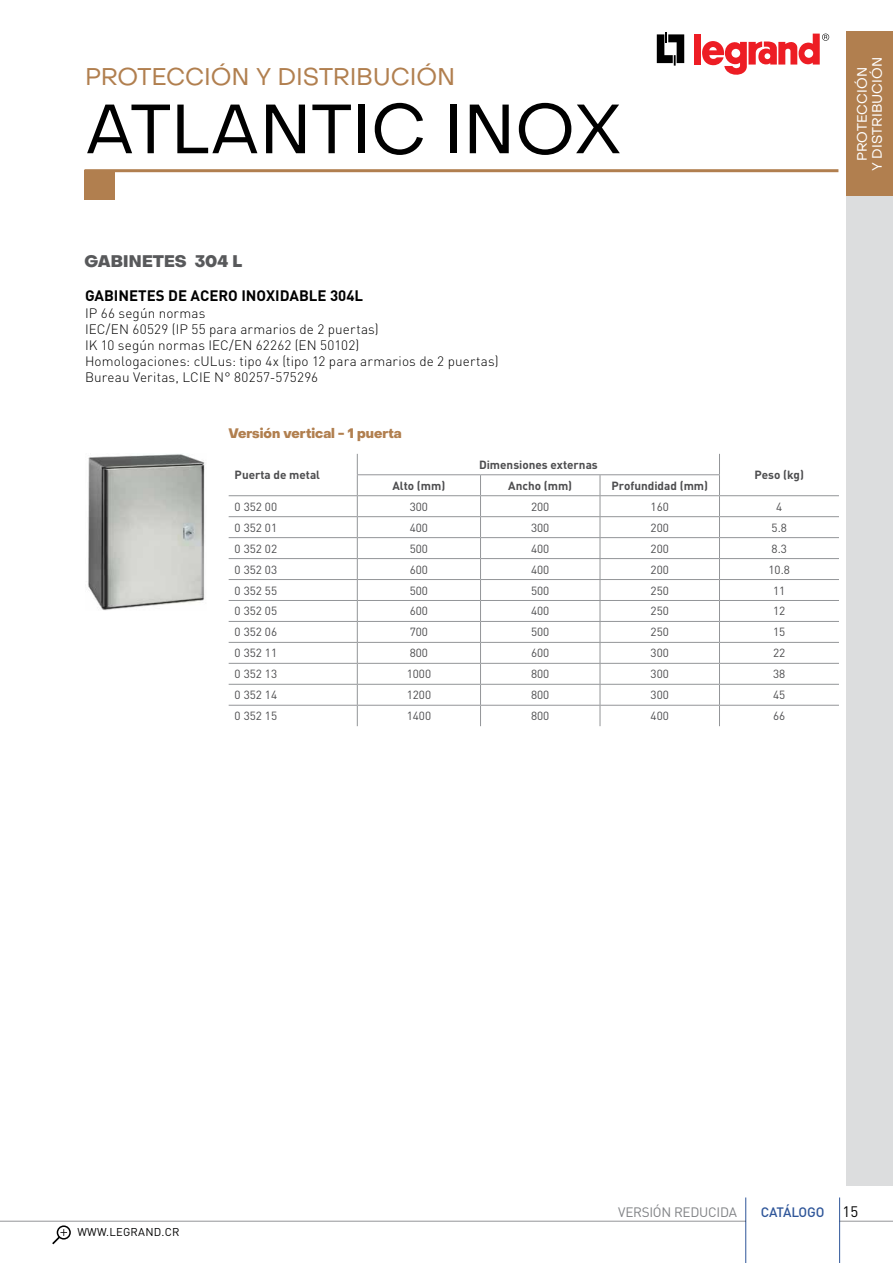
<style>
.page{position:relative;width:893px;height:1263px;background:#fff}
.page>*{position:absolute;margin:0;border:0;box-sizing:border-box;transform-origin:0 0}
.t1{font:69px "Object Sans";color:#000}
.t2{font:24px "Object Sans";letter-spacing:-.005em;color:#b17f4f}
.t3{font:800 16.5px "Object Sans";letter-spacing:.01em;color:#58595b}
.t4{font:700 15px "DIN Pro";color:#000}
.t5{font:300 13.5px/16.2px "DIN Pro";letter-spacing:.01em;color:#000}
.t6{font:800 13.5px "Object Sans";color:#b17f4f}
.t7{font:13.5px/15px "Object Sans";letter-spacing:.01em;color:#fff;text-align:center}
.t8{font:13.5px "DIN Pro";letter-spacing:-.02em;color:#808285}
.t9{font:500 13.5px "DIN Pro";letter-spacing:-.02em;color:#2f5699}
.t10{font:11.7px "DIN Pro";color:#4d4d4f}
.t11{font:700 11.7px "DIN Pro";color:#4d4d4f}
.t12{font:11.25px "DIN Pro";letter-spacing:.02em;color:#000}
.s1{font-weight:400;font-size:15px;color:#000}
</style>
<div class="page">
<hr style="left:357px;top:474px;width:123px;height:1px;background:#939598">
<hr style="left:480px;top:474px;width:120px;height:1px;background:#939598">
<hr style="left:600px;top:474px;width:120px;height:1px;background:#939598">
<hr style="left:229px;top:495px;width:128px;height:1px;background:#939598">
<hr style="left:357px;top:495px;width:123px;height:1px;background:#939598">
<hr style="left:480px;top:495px;width:120px;height:1px;background:#939598">
<hr style="left:600px;top:495px;width:119px;height:1px;background:#939598">
<hr style="left:719px;top:495px;width:120px;height:1px;background:#939598">
<hr style="left:229px;top:516px;width:128px;height:1px;background:#939598">
<hr style="left:357px;top:516px;width:123px;height:1px;background:#939598">
<hr style="left:480px;top:516px;width:120px;height:1px;background:#939598">
<hr style="left:600px;top:516px;width:119px;height:1px;background:#939598">
<hr style="left:719px;top:516px;width:120px;height:1px;background:#939598">
<hr style="left:229px;top:537px;width:128px;height:1px;background:#939598">
<hr style="left:357px;top:537px;width:123px;height:1px;background:#939598">
<hr style="left:480px;top:537px;width:120px;height:1px;background:#939598">
<hr style="left:600px;top:537px;width:119px;height:1px;background:#939598">
<hr style="left:719px;top:537px;width:120px;height:1px;background:#939598">
<hr style="left:229px;top:558px;width:128px;height:1px;background:#939598">
<hr style="left:357px;top:558px;width:123px;height:1px;background:#939598">
<hr style="left:480px;top:558px;width:120px;height:1px;background:#939598">
<hr style="left:600px;top:558px;width:119px;height:1px;background:#939598">
<hr style="left:719px;top:558px;width:120px;height:1px;background:#939598">
<hr style="left:229px;top:579px;width:128px;height:1px;background:#939598">
<hr style="left:357px;top:579px;width:123px;height:1px;background:#939598">
<hr style="left:480px;top:579px;width:120px;height:1px;background:#939598">
<hr style="left:600px;top:579px;width:119px;height:1px;background:#939598">
<hr style="left:719px;top:579px;width:120px;height:1px;background:#939598">
<hr style="left:229px;top:600px;width:128px;height:1px;background:#939598">
<hr style="left:357px;top:600px;width:123px;height:1px;background:#939598">
<hr style="left:480px;top:600px;width:120px;height:1px;background:#939598">
<hr style="left:600px;top:600px;width:119px;height:1px;background:#939598">
<hr style="left:719px;top:600px;width:120px;height:1px;background:#939598">
<hr style="left:229px;top:621px;width:128px;height:1px;background:#939598">
<hr style="left:357px;top:621px;width:123px;height:1px;background:#939598">
<hr style="left:480px;top:621px;width:120px;height:1px;background:#939598">
<hr style="left:600px;top:621px;width:119px;height:1px;background:#939598">
<hr style="left:719px;top:621px;width:120px;height:1px;background:#939598">
<hr style="left:229px;top:642px;width:128px;height:1px;background:#939598">
<hr style="left:357px;top:642px;width:123px;height:1px;background:#939598">
<hr style="left:480px;top:642px;width:120px;height:1px;background:#939598">
<hr style="left:600px;top:642px;width:119px;height:1px;background:#939598">
<hr style="left:719px;top:642px;width:120px;height:1px;background:#939598">
<hr style="left:229px;top:663px;width:128px;height:1px;background:#939598">
<hr style="left:357px;top:663px;width:123px;height:1px;background:#939598">
<hr style="left:480px;top:663px;width:120px;height:1px;background:#939598">
<hr style="left:600px;top:663px;width:119px;height:1px;background:#939598">
<hr style="left:719px;top:663px;width:120px;height:1px;background:#939598">
<hr style="left:229px;top:684px;width:128px;height:1px;background:#939598">
<hr style="left:357px;top:684px;width:123px;height:1px;background:#939598">
<hr style="left:480px;top:684px;width:120px;height:1px;background:#939598">
<hr style="left:600px;top:684px;width:119px;height:1px;background:#939598">
<hr style="left:719px;top:684px;width:120px;height:1px;background:#939598">
<hr style="left:229px;top:705px;width:128px;height:1px;background:#939598">
<hr style="left:357px;top:705px;width:123px;height:1px;background:#939598">
<svg style="left:357px;top:454px;width:1px;height:272px"></svg>
<hr style="left:480px;top:705px;width:120px;height:1px;background:#939598">
<svg style="left:480px;top:475px;width:1px;height:251px"></svg>
<hr style="left:600px;top:705px;width:119px;height:1px;background:#939598">
<svg style="left:600px;top:475px;width:1px;height:251px"></svg>
<hr style="left:719px;top:705px;width:120px;height:1px;background:#939598">
<svg style="left:719px;top:454px;width:1px;height:272px"></svg>
<img style="left:88px;top:454px;width:117px;height:156px">
<hr style="left:85px;top:169px;width:753px;height:3px;background:#b17f4f">
<div style="left:85px;top:170px;width:30px;height:30px;background:#b17f4f"></div>
<svg style="left:657px;top:32px;width:27px;height:34px"></svg>
<div style="left:694px;top:34px;width:7px;height:31px;background:#ed1d24"></div>
<svg style="left:702px;top:34px;width:127px;height:41px"></svg>
<div style="left:846px;top:31px;width:47px;height:1155px;background:#dcddde"></div>
<div style="left:846px;top:31px;width:47px;height:165px;background:#b17f4f"></div>
<hr style="left:0;top:1221px;width:746px;height:1px;background:#939598">
<hr style="left:840px;top:1221px;width:53px;height:1px;background:#939598">
<div style="left:57px;top:1225px;width:14px;height:14px;border:2px solid #000;border-radius:50%"></div>
<svg style="left:52px;top:1229px;width:15px;height:15px"></svg>
<hr style="left:745px;top:1197px;width:1px;height:66px;background:#2f5699">
<hr style="left:839px;top:1197px;width:1px;height:66px;background:#2f5699">
<h2 class="t2" style="left:85px;top:62px;width:372px">PROTECCIÓN Y DISTRIBUCIÓN</h2>
<h1 class="t1" style="left:85px;top:87px;width:539px">ATLANTIC INOX</h1>
<h3 class="t3" style="left:85px;top:252px;width:159px">GABINETES 304 L</h3>
<p class="t4" style="left:85px;top:286px;width:280px">GABINETES DE ACERO INOXIDABLE 304L</p>
<p class="t5" style="left:85px;top:304px;width:415px">IP 66 según normas<br>IEC/EN 60529 (IP 55 para armarios de 2 puertas)<br>IK 10 según normas IEC/EN 62262 (EN 50102)<br>Homologaciones: cULus: tipo 4x (tipo 12 para armarios de 2 puertas)<br>Bureau Veritas, LCIE N° 80257-575296</p>
<p class="t6" style="left:229px;top:425px;width:175px">Versión vertical - 1 puerta</p>
<p class="t11" style="left:479px;top:457px;width:120px">Dimensiones externas</p>
<p class="t11" style="left:235px;top:467px;width:87px">Puerta de metal</p>
<p class="t11" style="left:392px;top:477px;width:54px">Alto (mm)</p>
<p class="t11" style="left:508px;top:477px;width:65px">Ancho (mm)</p>
<p class="t11" style="left:611px;top:477px;width:98px">Profundidad (mm)</p>
<p class="t11" style="left:754px;top:467px;width:51px">Peso (kg)</p>
<p class="t10" style="left:235px;top:498px;width:44px">0 352 00</p>
<p class="t10" style="left:410px;top:498px;width:20px">300</p>
<p class="t10" style="left:531px;top:498px;width:20px">200</p>
<p class="t10" style="left:651px;top:498px;width:20px">160</p>
<p class="t10" style="left:776px;top:498px;width:8px">4</p>
<p class="t10" style="left:235px;top:519px;width:44px">0 352 01</p>
<p class="t10" style="left:410px;top:519px;width:20px">400</p>
<p class="t10" style="left:531px;top:519px;width:20px">300</p>
<p class="t10" style="left:651px;top:519px;width:20px">200</p>
<p class="t10" style="left:771px;top:519px;width:17px">5.8</p>
<p class="t10" style="left:235px;top:540px;width:44px">0 352 02</p>
<p class="t10" style="left:410px;top:540px;width:20px">500</p>
<p class="t10" style="left:531px;top:540px;width:20px">400</p>
<p class="t10" style="left:651px;top:540px;width:20px">200</p>
<p class="t10" style="left:771px;top:540px;width:17px">8.3</p>
<p class="t10" style="left:235px;top:561px;width:44px">0 352 03</p>
<p class="t10" style="left:410px;top:561px;width:20px">600</p>
<p class="t10" style="left:531px;top:561px;width:20px">400</p>
<p class="t10" style="left:651px;top:561px;width:20px">200</p>
<p class="t10" style="left:768px;top:561px;width:23px">10.8</p>
<p class="t10" style="left:235px;top:582px;width:44px">0 352 55</p>
<p class="t10" style="left:410px;top:582px;width:20px">500</p>
<p class="t10" style="left:531px;top:582px;width:20px">500</p>
<p class="t10" style="left:651px;top:582px;width:20px">250</p>
<p class="t10" style="left:773px;top:582px;width:14px">11</p>
<p class="t10" style="left:235px;top:603px;width:44px">0 352 05</p>
<p class="t10" style="left:410px;top:603px;width:20px">600</p>
<p class="t10" style="left:531px;top:603px;width:20px">400</p>
<p class="t10" style="left:651px;top:603px;width:20px">250</p>
<p class="t10" style="left:773px;top:603px;width:14px">12</p>
<p class="t10" style="left:235px;top:624px;width:44px">0 352 06</p>
<p class="t10" style="left:410px;top:624px;width:20px">700</p>
<p class="t10" style="left:531px;top:624px;width:20px">500</p>
<p class="t10" style="left:651px;top:624px;width:20px">250</p>
<p class="t10" style="left:773px;top:624px;width:14px">15</p>
<p class="t10" style="left:235px;top:645px;width:44px">0 352 11</p>
<p class="t10" style="left:410px;top:645px;width:20px">800</p>
<p class="t10" style="left:531px;top:645px;width:20px">600</p>
<p class="t10" style="left:651px;top:645px;width:20px">300</p>
<p class="t10" style="left:773px;top:645px;width:14px">22</p>
<p class="t10" style="left:235px;top:666px;width:44px">0 352 13</p>
<p class="t10" style="left:407px;top:666px;width:26px">1000</p>
<p class="t10" style="left:531px;top:666px;width:20px">800</p>
<p class="t10" style="left:651px;top:666px;width:20px">300</p>
<p class="t10" style="left:773px;top:666px;width:14px">38</p>
<p class="t10" style="left:235px;top:687px;width:44px">0 352 14</p>
<p class="t10" style="left:407px;top:687px;width:26px">1200</p>
<p class="t10" style="left:531px;top:687px;width:20px">800</p>
<p class="t10" style="left:651px;top:687px;width:20px">300</p>
<p class="t10" style="left:773px;top:687px;width:14px">45</p>
<p class="t10" style="left:235px;top:708px;width:44px">0 352 15</p>
<p class="t10" style="left:407px;top:708px;width:26px">1400</p>
<p class="t10" style="left:531px;top:708px;width:20px">800</p>
<p class="t10" style="left:651px;top:708px;width:20px">400</p>
<p class="t10" style="left:773px;top:708px;width:14px">66</p>
<p class="t7" style="left:855px;top:171px;width:116px;rotate:-90deg">PROTECCIÓN<br>Y DISTRIBUCIÓN</p>
<p class="t12" style="left:77px;top:1224px;width:104px">WWW.LEGRAND.CR</p>
<p class="t8" style="left:618px;top:1203px;width:120px">VERSIÓN REDUCIDA</p>
<p class="t9" style="left:761px;top:1202px;width:99px">CATÁLOGO <span class="s1">15</span></p>
</div>
